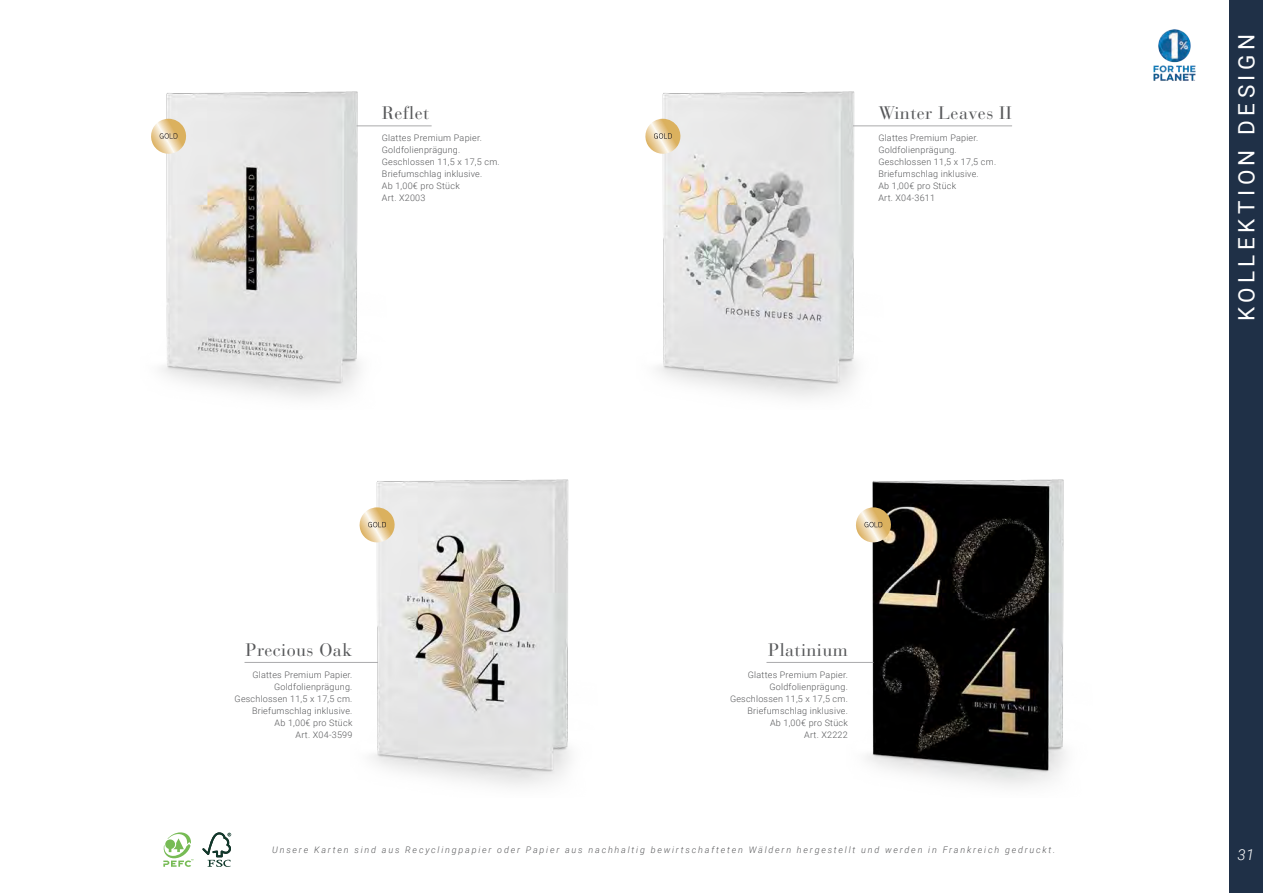
<style>
.page{position:relative;width:1263px;height:893px;background:#fff}
.page>*{position:absolute;margin:0;border:0;box-sizing:border-box;transform-origin:0 0}
.t1{font:22.5px "Roboto";letter-spacing:.2em;color:#fff}
.t2{font:18px "Bauer Bodoni Std 1";letter-spacing:.025em;color:#57585a}
.t3{font:italic 300 15px "Roboto";color:#fff}
.t4{font:300 9px "Roboto";letter-spacing:.025em;color:#57585a}
.t5{font:italic 300 9px "Roboto";letter-spacing:.2em;color:#57585a}
</style>
<div class="page">
<img style="left:161px;top:91px;width:271px;height:307px">
<img style="left:371px;top:480px;width:199px;height:307px">
<img style="left:520px;top:91px;width:484px;height:414px">
<img style="left:729px;top:409px;width:337px;height:377px">
<hr style="left:357px;top:126px;width:75px;height:1px;background:#aaaaac">
<hr style="left:853px;top:126px;width:159px;height:1px;background:#aaaaac">
<hr style="left:244px;top:662px;width:134px;height:1px;background:#aaaaac">
<hr style="left:766px;top:662px;width:107px;height:1px;background:#aaaaac">
<svg style="left:359px;top:507px;width:38px;height:38px"></svg>
<svg style="left:853px;top:507px;width:40px;height:38px"></svg>
<svg style="left:151px;top:119px;width:38px;height:37px"></svg>
<svg style="left:643px;top:119px;width:40px;height:37px"></svg>
<svg style="left:202px;top:832px;width:29px;height:35px"></svg>
<svg style="left:163px;top:832px;width:30px;height:35px"></svg>
<div style="left:1229px;top:0;width:34px;height:893px;background:#1f3047"></div>
<img style="left:1153px;top:29px;width:43px;height:52px">
<p class="t2" style="left:382px;top:102px;width:49px">Reflet</p>
<p class="t4" style="left:382px;top:131px;width:101px">Glattes Premium Papier.</p>
<p class="t4" style="left:382px;top:143px;width:80px">Goldfolienprägung.</p>
<p class="t4" style="left:382px;top:155px;width:119px">Geschlossen 11,5 x 17,5 cm.</p>
<p class="t4" style="left:382px;top:167px;width:102px">Briefumschlag inklusive.</p>
<p class="t4" style="left:382px;top:179px;width:79px">Ab 1,00€ pro Stück</p>
<p class="t4" style="left:382px;top:191px;width:45px">Art. X2003</p>
<p class="t2" style="left:246px;top:639px;width:108px">Precious Oak</p>
<p class="t4" style="left:252px;top:668px;width:101px">Glattes Premium Papier.</p>
<p class="t4" style="left:274px;top:680px;width:80px">Goldfolienprägung.</p>
<p class="t4" style="left:235px;top:692px;width:119px">Geschlossen 11,5 x 17,5 cm.</p>
<p class="t4" style="left:252px;top:704px;width:102px">Briefumschlag inklusive.</p>
<p class="t4" style="left:275px;top:716px;width:79px">Ab 1,00€ pro Stück</p>
<p class="t4" style="left:296px;top:728px;width:58px">Art. X04-3599</p>
<p class="t2" style="left:878px;top:102px;width:135px">Winter Leaves II</p>
<p class="t4" style="left:878px;top:131px;width:101px">Glattes Premium Papier.</p>
<p class="t4" style="left:878px;top:143px;width:80px">Goldfolienprägung.</p>
<p class="t4" style="left:878px;top:155px;width:119px">Geschlossen 11,5 x 17,5 cm.</p>
<p class="t4" style="left:878px;top:167px;width:102px">Briefumschlag inklusive.</p>
<p class="t4" style="left:878px;top:179px;width:79px">Ab 1,00€ pro Stück</p>
<p class="t4" style="left:878px;top:191px;width:58px">Art. X04-3611</p>
<p class="t2" style="left:768px;top:639px;width:81px">Platinium</p>
<p class="t4" style="left:748px;top:668px;width:101px">Glattes Premium Papier.</p>
<p class="t4" style="left:769px;top:680px;width:80px">Goldfolienprägung.</p>
<p class="t4" style="left:730px;top:692px;width:119px">Geschlossen 11,5 x 17,5 cm.</p>
<p class="t4" style="left:747px;top:704px;width:102px">Briefumschlag inklusive.</p>
<p class="t4" style="left:770px;top:716px;width:79px">Ab 1,00€ pro Stück</p>
<p class="t4" style="left:804px;top:728px;width:45px">Art. X2222</p>
<h1 class="t1" style="left:1231px;top:321px;width:289px;rotate:-90deg">KOLLEKTION DESIGN</h1>
<p class="t5" style="left:272px;top:843px;width:785px">Unsere Karten sind aus Recyclingpapier oder Papier aus nachhaltig bewirtschafteten Wäldern hergestellt und werden in Frankreich gedruckt.</p>
<h3 class="t3" style="left:1238px;top:844px;width:18px">31</h3>
</div>
